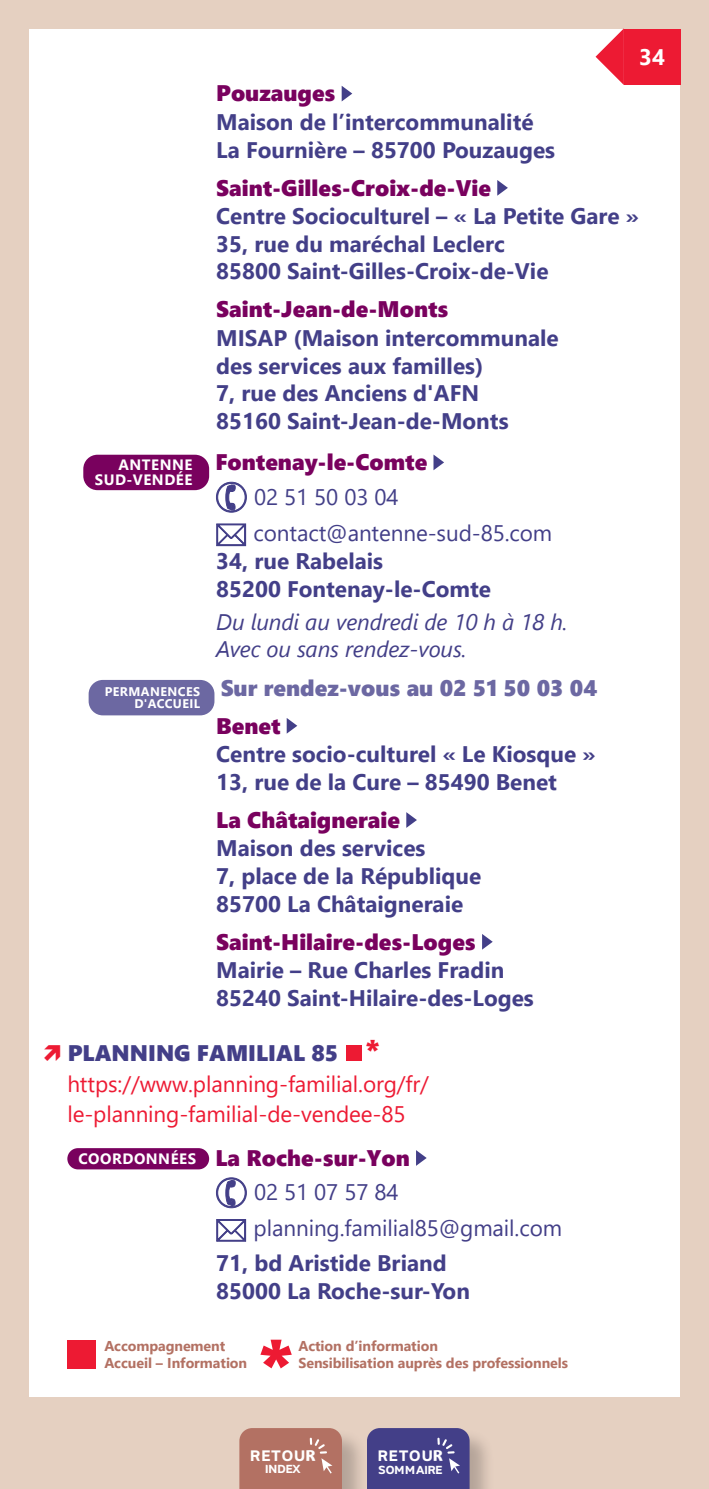
<style>
.page{position:relative;width:709px;height:1489px;background:#fff}
.page>*{position:absolute;margin:0;border:0;box-sizing:border-box;transform-origin:0 0}
.t1{font:700 22.5px/27.5px "Segoe UI";color:#433f88}
.t2{font:22.5px "Segoe UI Black";color:#79015e}
.t3{font:22.5px/36px "Segoe UI";letter-spacing:-.005em;color:#433f88}
.t4{font:22.5px/30px "Segoe UI";letter-spacing:-.005em;color:#ed1a33}
.t5{font:italic 22.5px/27.5px "Segoe UI";letter-spacing:-.005em;color:#433f88}
.t6{font:22.5px "Segoe UI Black";color:#6c68a2}
.t7{font:22.5px "Segoe UI Black";color:#433f88}
.t8{font:700 22.5px "Segoe UI";color:#fff}
.t9{font:700 15px/15px "Segoe UI";letter-spacing:.035em;color:#fff;text-align:right}
.t10{font:700 15px "Amino";letter-spacing:.075em;color:#fff}
.t11{font:700 14.25px/17.5px "Segoe UI";letter-spacing:-.005em;color:#b37163}
.t12{font:700 12.5px/12.5px "Segoe UI";letter-spacing:.035em;color:#fff;text-align:right}
.t13{font:700 11.5px "Amino";color:#fff}
.s1{font-size:30px;color:#ed1a33}
.s2{font-family:"Segoe UI";font-weight:700;font-size:15px;color:#fff}
.s3{font-family:"Bienvenue"}
</style>
<div class="page">
<div style="left:680px;top:0;width:29px;height:1396px;background:#e5d0c1"></div>
<div style="left:624px;top:28px;width:56px;height:57px;background:#ed1a33"></div>
<div style="left:0;top:1396px;width:709px;height:92px;background:#e5d0c1"></div>
<div style="left:0;top:28px;width:28px;height:1460px;background:#e5d0c1"></div>
<div style="left:0;top:0;width:709px;height:28px;background:#e5d0c1"></div>
<svg style="left:595px;top:28px;width:29px;height:57px"></svg>
<svg style="left:342px;top:86px;width:10px;height:15px"></svg>
<svg style="left:497px;top:180px;width:11px;height:16px"></svg>
<div style="left:83px;top:454px;width:126px;height:36px;background:#79015e;border-radius:14px"></div>
<svg style="left:433px;top:454px;width:11px;height:16px"></svg>
<svg style="left:216px;top:482px;width:31px;height:30px"></svg>
<svg style="left:216px;top:523px;width:31px;height:24px"></svg>
<div style="left:89px;top:680px;width:125px;height:35px;background:#6c68a2;border-radius:14px"></div>
<svg style="left:287px;top:718px;width:10px;height:15px"></svg>
<svg style="left:406px;top:812px;width:11px;height:15px"></svg>
<svg style="left:482px;top:934px;width:10px;height:15px"></svg>
<div style="left:346px;top:1044px;width:15px;height:16px;background:#ed1a33"></div>
<div style="left:67px;top:1148px;width:142px;height:21px;background:#79015e;border-radius:11px"></div>
<svg style="left:416px;top:1150px;width:10px;height:15px"></svg>
<svg style="left:216px;top:1177px;width:31px;height:31px"></svg>
<svg style="left:216px;top:1219px;width:31px;height:23px"></svg>
<svg style="left:260px;top:1339px;width:32px;height:29px"></svg>
<div style="left:67px;top:1339px;width:29px;height:29px;background:#ed1a33"></div>
<div style="left:367px;top:1427px;width:128px;height:61px;background:#231f20;opacity:.25"></div>
<div style="left:368px;top:1427px;width:101px;height:61px;background:#433f88"></div>
<div style="left:239px;top:1427px;width:129px;height:61px;background:#231f20;opacity:.25"></div>
<div style="left:239px;top:1427px;width:103px;height:61px;background:#b37163"></div>
<p class="t8" style="left:639px;top:36px;width:27px">34</p>
<p class="t2" style="left:216px;top:77px;width:121px">Pouzauges</p>
<p class="t1" style="left:216px;top:106px;width:340px">Maison de l’intercommunalité<br>La Fournière – 85700 Pouzauges</p>
<p class="t2" style="left:216px;top:171px;width:276px">Saint-Gilles-Croix-de-Vie</p>
<p class="t1" style="left:216px;top:201px;width:424px">Centre Socioculturel – « La Petite Gare »<br>35, rue du maréchal Leclerc<br>85800 Saint-Gilles-Croix-de-Vie</p>
<p class="t2" style="left:216px;top:293px;width:234px">Saint-Jean-de-Monts</p>
<p class="t1" style="left:216px;top:322px;width:344px">MISAP (Maison intercommunale des services aux familles)<br>7, rue des Anciens d'AFN<br>85160 Saint-Jean-de-Monts</p>
<p class="t9" style="left:95px;top:456px;width:99px">ANTENNE<br>SUD-VENDÉE</p>
<p class="t2" style="left:215px;top:446px;width:213px">Fontenay-le-Comte</p>
<p class="t3" style="left:254px;top:477px;width:300px">02 51 50 03 04 contact@antenne-sud-85.com</p>
<p class="t1" style="left:216px;top:546px;width:276px">34, rue Rabelais<br>85200 Fontenay-le-Comte</p>
<p class="t5" style="left:216px;top:604px;width:353px">Du lundi au vendredi de 10 h à 18 h.<br>Avec ou sans rendez-vous.</p>
<p class="t12" style="left:105px;top:684px;width:97px">PERMANENCES<br>D'ACCUEIL</p>
<p class="t6" style="left:221px;top:671px;width:378px">Sur rendez-vous au 02 51 50 03 04</p>
<p class="t2" style="left:216px;top:709px;width:66px">Benet</p>
<p class="t1" style="left:216px;top:738px;width:381px">Centre socio-culturel « Le Kiosque »<br>13, rue de la Cure – 85490 Benet</p>
<p class="t2" style="left:216px;top:803px;width:185px">La Châtaigneraie</p>
<p class="t1" style="left:216px;top:833px;width:266px">Maison des services<br>7, place de la République<br>85700 La Châtaigneraie</p>
<p class="t2" style="left:216px;top:925px;width:261px">Saint-Hilaire-des-Loges</p>
<p class="t1" style="left:216px;top:954px;width:319px">Mairie – Rue Charles Fradin<br>85240 Saint-Hilaire-des-Loges</p>
<p class="t7" style="left:68px;top:1036px;width:313px">PLANNING FAMILIAL 85 <span class="s1">*</span></p>
<p class="t4" style="left:67px;top:1066px;width:363px">https://www.planning-familial.org/fr/ le-planning-familial-de-vendee-85</p>
<p class="t2" style="left:79px;top:1141px;width:333px"><span class="s2">COORDONNÉES</span> La Roche-sur-Yon</p>
<p class="t3" style="left:253px;top:1172px;width:310px">02 51 07 57 84 planning.familial85@gmail.com</p>
<p class="t1" style="left:216px;top:1247px;width:255px">71, bd Aristide Briand<br>85000 La Roche-sur-Yon</p>
<p class="t11" style="left:104px;top:1335px;width:144px">Accompagnement<br>Accueil – Information</p>
<p class="t11" style="left:298px;top:1335px;width:271px">Action d’information<br>Sensibilisation auprès des professionnels</p>
<p class="t10" style="left:250px;top:1446px;width:67px">RETOU<span class="s3">R</span></p>
<p class="t13" style="left:265px;top:1461px;width:37px">INDEX</p>
<p class="t10" style="left:378px;top:1446px;width:67px">RETOU<span class="s3">R</span></p>
<p class="t13" style="left:378px;top:1462px;width:65px">SOMMAIRE</p>
</div>
